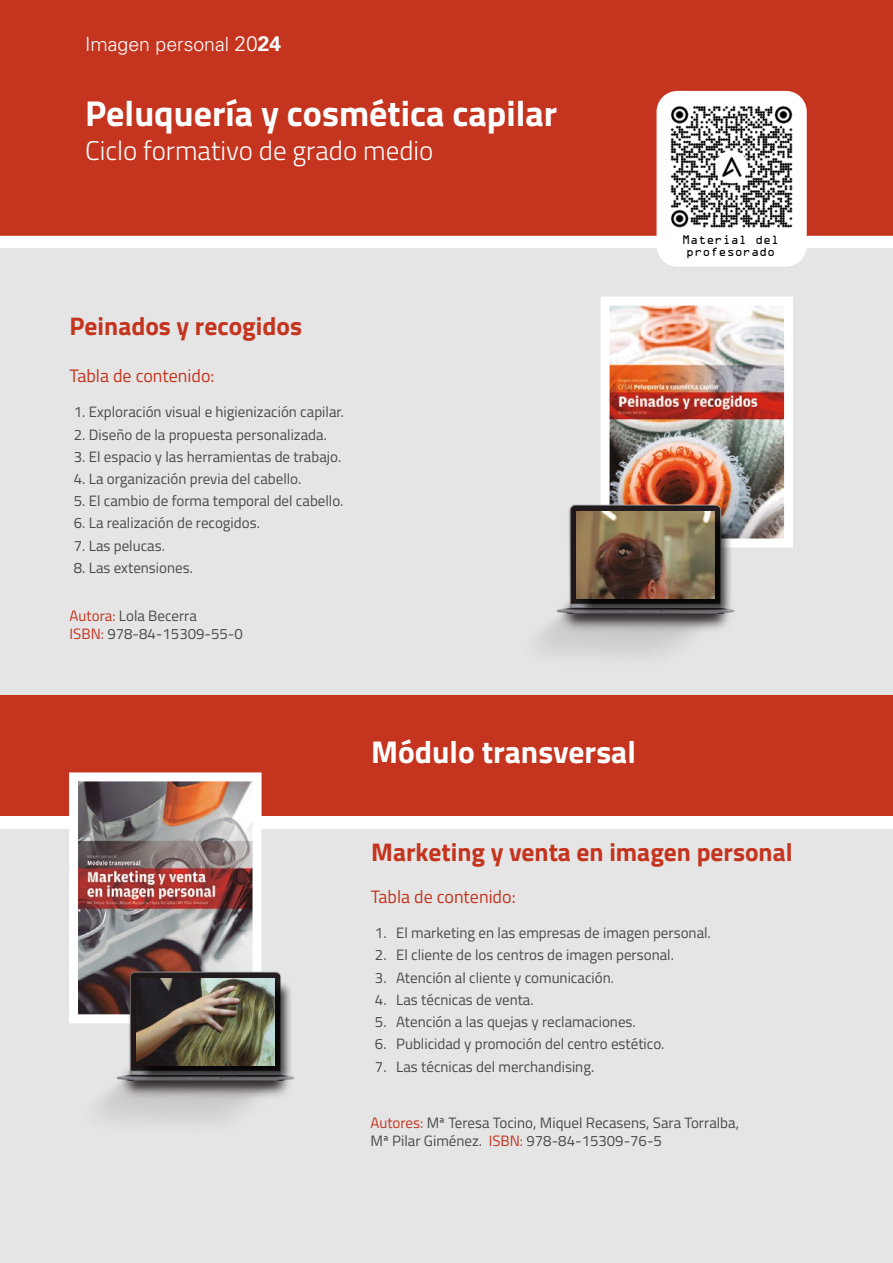
<style>
.page{position:relative;width:893px;height:1263px;background:#fff}
.page>*{position:absolute;margin:0;border:0;box-sizing:border-box;transform-origin:0 0}
.t1{font:700 36px "Titillium Web";color:#fff}
.t2{font:700 31.5px "Titillium Web";color:#fff}
.t3{font:300 27px "Titillium Web";color:#fff}
.t4{font:700 25.5px "Titillium Web";color:#c4341e}
.t5{font:300 19.5px "Univers LT Std";color:#fff}
.t6{font:18px "Titillium Web";color:#c4341e}
.t7{font:15px/18px "Titillium Web";color:#4a4a49}
.t8{font:11.25px/12px "OCRA Std";color:#000;text-align:center}
.s1{font-size:21px}
.s2{font-weight:700;font-size:21px}
.s3{color:#c4341e}
</style>
<div class="page">
<div style="left:0;top:0;width:893px;height:236px;background:#c4341e"></div>
<div style="left:0;top:249px;width:893px;height:1014px;background:#e5e5e5"></div>
<div style="left:0;top:778px;width:893px;height:51px;background:#fff"></div>
<div style="left:0;top:695px;width:893px;height:120px;background:#c4341e"></div>
<img style="left:600px;top:297px;width:193px;height:251px">
<img style="left:540px;top:498px;width:205px;height:158px">
<div style="left:578px;top:513px;width:155px;height:104px;background:#000;opacity:.75"></div>
<img style="left:576px;top:511px;width:139px;height:87px">
<img style="left:65px;top:772px;width:201px;height:251px">
<img style="left:85px;top:965px;width:210px;height:158px">
<div style="left:138px;top:980px;width:155px;height:104px;background:#000;opacity:.75"></div>
<img style="left:136px;top:978px;width:138px;height:87px">
<div style="left:657px;top:91px;width:150px;height:176px;background:#fff;border-radius:21px"></div>
<img style="left:670px;top:105px;width:123px;height:123px">
<h3 class="t5" style="left:85px;top:32px;width:198px">Imagen personal <span class="s1">20</span><span class="s2">24</span></h3>
<h1 class="t1" style="left:85px;top:86px;width:474px">Peluquería y cosmética capilar</h1>
<h3 class="t3" style="left:85px;top:131px;width:350px">Ciclo formativo de grado medio</h3>
<h3 class="t4" style="left:70px;top:307px;width:234px">Peinados y recogidos</h3>
<p class="t6" style="left:70px;top:363px;width:146px">Tabla de contenido:</p>
<p class="t7" style="left:74px;top:402px;width:272px">1. Exploración visual e higienización capilar.</p>
<p class="t7" style="left:74px;top:424px;width:255px">2. Diseño de la propuesta personalizada.</p>
<p class="t7" style="left:74px;top:447px;width:269px">3. El espacio y las herramientas de trabajo.</p>
<p class="t7" style="left:74px;top:469px;width:229px">4. La organización previa del cabello.</p>
<p class="t7" style="left:74px;top:491px;width:271px">5. El cambio de forma temporal del cabello.</p>
<p class="t7" style="left:74px;top:513px;width:188px">6. La realización de recogidos.</p>
<p class="t7" style="left:74px;top:536px;width:93px">7. Las pelucas.</p>
<p class="t7" style="left:74px;top:558px;width:121px">8. Las extensiones.</p>
<p class="t7" style="left:70px;top:606px;width:175px"><span class="s3">Autora:</span> Lola Becerra<br><span class="s3">ISBN:</span> 978-84-15309-55-0</p>
<h2 class="t2" style="left:371px;top:728px;width:266px">Módulo transversal</h2>
<p class="t8" style="left:682px;top:235px;width:99px">Material del profesorado</p>
<h3 class="t4" style="left:371px;top:832px;width:423px">Marketing y venta en imagen personal</h3>
<p class="t6" style="left:371px;top:883px;width:146px">Tabla de contenido:</p>
<p class="t7" style="left:375px;top:923px;width:337px">1. El marketing en las empresas de imagen personal.</p>
<p class="t7" style="left:375px;top:945px;width:300px">2. El cliente de los centros de imagen personal.</p>
<p class="t7" style="left:375px;top:967px;width:241px">3. Atención al cliente y comunicación.</p>
<p class="t7" style="left:375px;top:990px;width:160px">4. Las técnicas de venta.</p>
<p class="t7" style="left:375px;top:1012px;width:262px">5. Atención a las quejas y reclamaciones.</p>
<p class="t7" style="left:375px;top:1034px;width:291px">6. Publicidad y promoción del centro estético.</p>
<p class="t7" style="left:375px;top:1056px;width:221px">7. Las técnicas del merchandising.</p>
<p class="t7" style="left:370px;top:1112px;width:370px"><span class="s3">Autores:</span> Mª Teresa Tocino, Miquel Recasens, Sara Torralba,<br>Mª Pilar Giménez. <span class="s3">ISBN:</span> 978-84-15309-76-5</p>
</div>
